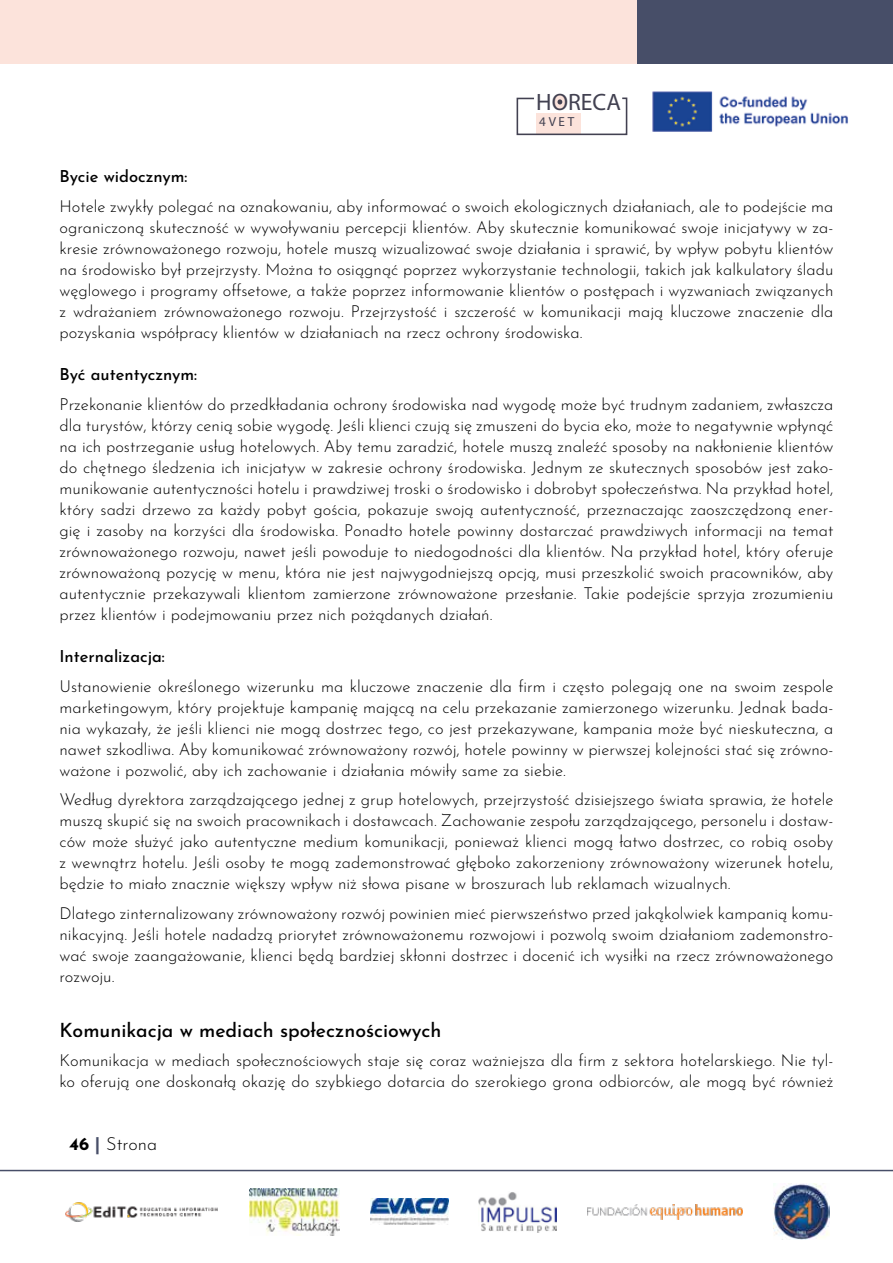
<style>
.page{position:relative;width:893px;height:1263px;background:#fff}
.page>*{position:absolute;margin:0;border:0;box-sizing:border-box;transform-origin:0 0}
.t1{font:600 23.7px "Josefin Sans";color:#424151}
.t2{font:500 19.5px "Josefin Sans";color:#000}
.t3{font:300 18px "Josefin Sans";color:#000}
.t4{font:300 16.5px/21px "Josefin Sans";color:#000;text-align:justify}
.t5{font:500 16.5px "Josefin Sans";color:#000}
.t6{font:300 13.2px "Josefin Sans";color:#424151}
.s1{font-weight:700}
.s2{font-weight:700;color:#474e68}
</style>
<div class="page">
<div style="left:0;top:0;width:893px;height:64px;background:#fce3db"></div>
<div style="left:638px;top:0;width:255px;height:64px;background:#474e68"></div>
<div style="left:553px;top:95px;width:14px;height:14px;background:#fce3db;border-radius:50%"></div>
<svg style="left:516px;top:97px;width:112px;height:39px"></svg>
<img style="left:652px;top:91px;width:196px;height:41px">
<img style="left:65px;top:1202px;width:153px;height:20px">
<img style="left:587px;top:1204px;width:155px;height:15px">
<img style="left:479px;top:1192px;width:77px;height:40px">
<img style="left:370px;top:1199px;width:78px;height:26px">
<img style="left:250px;top:1188px;width:90px;height:47px">
<img style="left:773px;top:1184px;width:56px;height:56px">
<hr style="left:0;top:1170px;width:893px;height:1px;background:#474e68">
<h1 class="t1" style="left:536px;top:87px;width:86px">HORECA</h1>
<p class="t6" style="left:539px;top:113px;width:37px">4VET</p>
<p class="t5" style="left:60px;top:164px;width:130px">Bycie widocznym:</p>
<p class="t4" style="left:60px;top:194px;width:775px">Hotele zwykły polegać na oznakowaniu, aby informować o swoich ekologicznych działaniach, ale to podejście ma ograniczoną skuteczność w wywoływaniu percepcji klientów. Aby skutecznie komunikować swoje inicjatywy w za&shy;kresie zrównoważonego rozwoju, hotele muszą wizualizować swoje działania i sprawić, by wpływ pobytu klientów na środowisko był przejrzysty. Można to osiągnąć poprzez wykorzystanie technologii, takich jak kalkulatory śladu węglowego i programy offsetowe, a także poprzez informowanie klientów o postępach i wyzwaniach związanych z wdrażaniem zrównoważonego rozwoju. Przejrzystość i szczerość w komunikacji mają kluczowe znaczenie dla pozyskania współpracy klientów w działaniach na rzecz ochrony środowiska.</p>
<p class="t5" style="left:60px;top:362px;width:139px">Być autentycznym:</p>
<p class="t4" style="left:60px;top:392px;width:775px">Przekonanie klientów do przedkładania ochrony środowiska nad wygodę może być trudnym zadaniem, zwłaszcza dla turystów, którzy cenią sobie wygodę. Jeśli klienci czują się zmuszeni do bycia eko, może to negatywnie wpłynąć na ich postrzeganie usług hotelowych. Aby temu zaradzić, hotele muszą znaleźć sposoby na nakłonienie klientów do chętnego śledzenia ich inicjatyw w zakresie ochrony środowiska. Jednym ze skutecznych sposobów jest zako&shy;munikowanie autentyczności hotelu i prawdziwej troski o środowisko i dobrobyt społeczeństwa. Na przykład hotel, który sadzi drzewo za każdy pobyt gościa, pokazuje swoją autentyczność, przeznaczając zaoszczędzoną ener&shy;gię i zasoby na korzyści dla środowiska. Ponadto hotele powinny dostarczać prawdziwych informacji na temat zrównoważonego rozwoju, nawet jeśli powoduje to niedogodności dla klientów. Na przykład hotel, który oferuje zrównoważoną pozycję w menu, która nie jest najwygodniejszą opcją, musi przeszkolić swoich pracowników, aby autentycznie przekazywali klientom zamierzone zrównoważone przesłanie. Takie podejście sprzyja zrozumieniu przez klientów i podejmowaniu przez nich pożądanych działań.</p>
<p class="t5" style="left:60px;top:644px;width:107px">Internalizacja:</p>
<p class="t4" style="left:60px;top:674px;width:775px">Ustanowienie określonego wizerunku ma kluczowe znaczenie dla firm i często polegają one na swoim zespole marketingowym, który projektuje kampanię mającą na celu przekazanie zamierzonego wizerunku. Jednak bada&shy;nia wykazały, że jeśli klienci nie mogą dostrzec tego, co jest przekazywane, kampania może być nieskuteczna, a nawet szkodliwa. Aby komunikować zrównoważony rozwój, hotele powinny w pierwszej kolejności stać się zrówno&shy;ważone i pozwolić, aby ich zachowanie i działania mówiły same za siebie.</p>
<p class="t4" style="left:60px;top:787px;width:775px">Według dyrektora zarządzającego jednej z grup hotelowych, przejrzystość dzisiejszego świata sprawia, że hotele muszą skupić się na swoich pracownikach i dostawcach. Zachowanie zespołu zarządzającego, personelu i dostaw&shy;ców może służyć jako autentyczne medium komunikacji, ponieważ klienci mogą łatwo dostrzec, co robią osoby z wewnątrz hotelu. Jeśli osoby te mogą zademonstrować głęboko zakorzeniony zrównoważony wizerunek hotelu, będzie to miało znacznie większy wpływ niż słowa pisane w broszurach lub reklamach wizualnych.</p>
<p class="t4" style="left:60px;top:901px;width:775px">Dlatego zinternalizowany zrównoważony rozwój powinien mieć pierwszeństwo przed jakąkolwiek kampanią komu&shy;nikacyjną. Jeśli hotele nadadzą priorytet zrównoważonemu rozwojowi i pozwolą swoim działaniom zademonstro&shy;wać swoje zaangażowanie, klienci będą bardziej skłonni dostrzec i docenić ich wysiłki na rzecz zrównoważonego rozwoju.</p>
<p class="t2" style="left:60px;top:1015px;width:383px">Komunikacja w mediach społecznościowych</p>
<p class="t4" style="left:60px;top:1048px;width:775px">Komunikacja w mediach społecznościowych staje się coraz ważniejsza dla firm z sektora hotelarskiego. Nie tyl&shy;ko oferują one doskonałą okazję do szybkiego dotarcia do szerokiego grona odbiorców, ale mogą być również</p>
<p class="t3" style="left:69px;top:1130px;width:90px"><span class="s1">46</span> <span class="s2">|</span> Strona</p>
</div>
